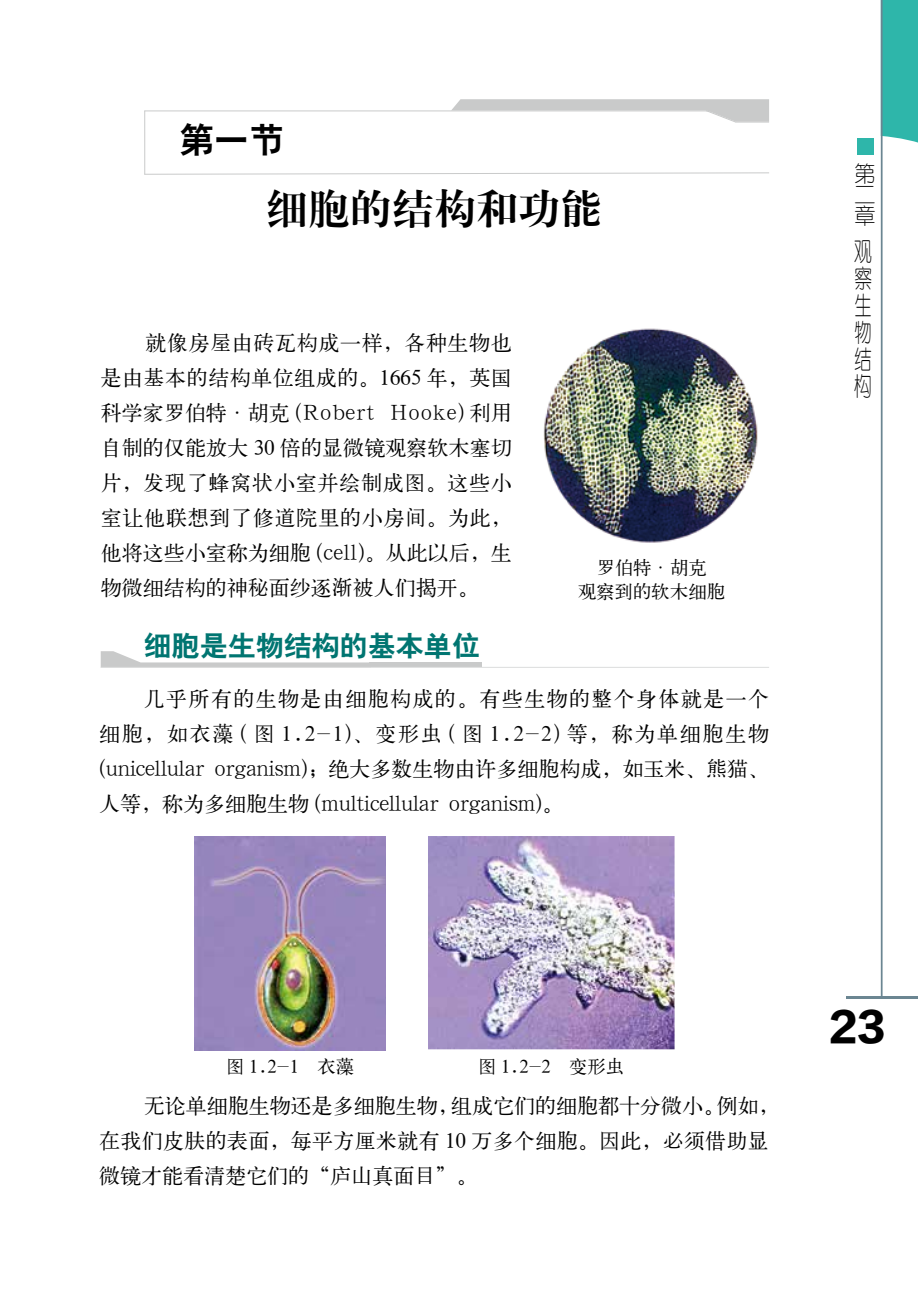
<style>
.page{position:relative;width:918px;height:1290px;background:#fff}
.page>*{position:absolute;margin:0;border:0;box-sizing:border-box;transform-origin:0 0}
.t1{font:42px "H Ya 4 gj";color:#000}
.t2{font:38.5px "FZLTTHJW GB1 0";color:#000}
.t3{font:35px "H Yb 2 gj";color:#000}
.t4{font:28px "H Yb 2 gj";color:#007571}
.t5{font:24.5px/26.9px "FZY1 JW GB1 0";color:#000;text-align:justify;scale:.7 1}
.t6{font:21px/35px "H Ya 1 gj";color:#000;text-align:justify}
.t7{font:21px/21px "FZY1 JW GB1 0";color:#000;text-align:justify}
.t8{font:18.38px/24.5px "H Ya 1 gj";color:#000;text-align:center}
</style>
<div class="page">
<img style="left:543px;top:328px;width:215px;height:215px">
<img style="left:428px;top:836px;width:246px;height:213px">
<img style="left:195px;top:836px;width:191px;height:214px">
<hr style="left:144px;top:110px;width:624px;height:1px;background:#c9caca">
<svg style="left:451px;top:99px;width:318px;height:23px"></svg>
<hr style="left:735px;top:122px;width:34px;height:1px;background:#c9caca">
<hr style="left:144px;top:111px;width:1px;height:63px;background:#c9caca">
<svg style="left:144px;top:172px;width:625px;height:3px"></svg>
<div style="left:369px;top:662px;width:113px;height:5px;background:#c9caca"></div>
<svg style="left:101px;top:651px;width:268px;height:16px"></svg>
<hr style="left:101px;top:667px;width:668px;height:1px;background:#dcdddd">
<h3 class="t3" style="left:179px;top:122px;width:106px">第一节</h3>
<h1 class="t1" style="left:266px;top:187px;width:337px">细胞的结构和功能</h1>
<p class="t6" style="left:101px;top:325px;width:413px;text-indent:45px">就像房屋由砖瓦构成一样，各种生物也是由基本的结构单位组成的。1665 年，英国科学家罗伯特·胡克 (Robert Hooke) 利用自制的仅能放大 30 倍的显微镜观察软木塞切片，发现了蜂窝状小室并绘制成图。这些小室让他联想到了修道院里的小房间。为此，他将这些小室称为细胞 (cell)。从此以后，生物微细结构的神秘面纱逐渐被人们揭开。</p>
<h3 class="t4" style="left:144px;top:631px;width:338px">细胞是生物结构的基本单位</h3>
<p class="t8" style="left:578px;top:555px;width:148px">罗伯特·胡克<br>观察到的软木细胞</p>
<p class="t6" style="left:99px;top:681px;width:671px;text-indent:45px">几乎所有的生物是由细胞构成的。有些生物的整个身体就是一个细胞，如衣藻 ( 图 1.2-1)、变形虫 ( 图 1.2-2) 等，称为单细胞生物(unicellular organism)；绝大多数生物由许多细胞构成，如玉米、熊猫、人等，称为多细胞生物 (multicellular organism)。</p>
<p class="t7" style="left:854px;top:164px;width:22px">第二章</p>
<p class="t5" style="left:854px;top:239px;width:26px">观察生物结构</p>
<p class="t8" style="left:226px;top:1054px;width:129px">图 1.2-1 衣藻</p>
<p class="t8" style="left:478px;top:1054px;width:148px">图 1.2-2 变形虫</p>
<p class="t6" style="left:99px;top:1088px;width:682px;text-align:left;text-indent:45px">无论单细胞生物还是多细胞生物，组成它们的细胞都十分微小。例如，在我们皮肤的表面，每平方厘米就有 10 万多个细胞。因此，必须借助显微镜才能看清楚它们的“庐山真面目”。</p>
<h2 class="t2" style="left:829px;top:1005px;width:57px">23</h2>
</div>
